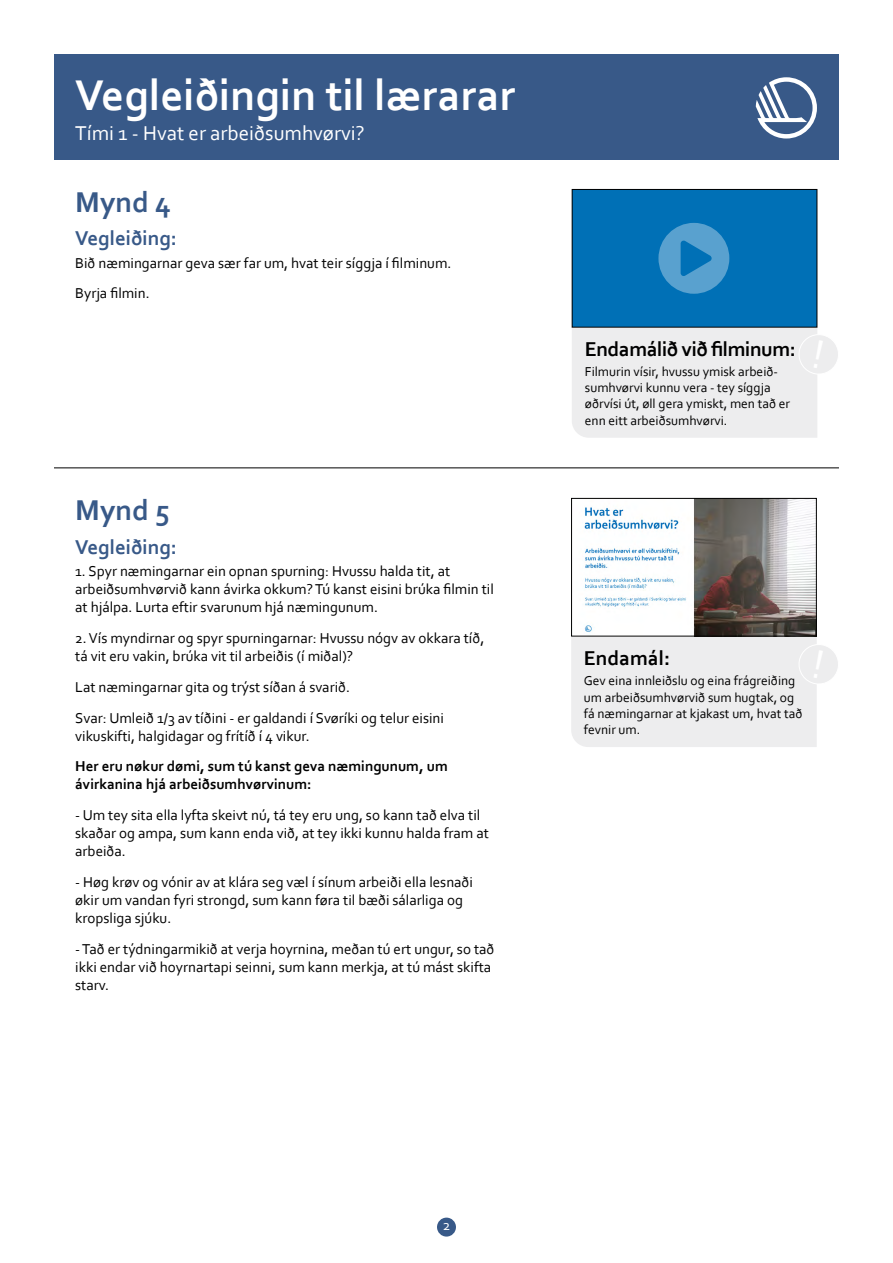
<style>
.page{position:relative;width:893px;height:1263px;background:#fff}
.page>*{position:absolute;margin:0;border:0;box-sizing:border-box;transform-origin:0 0}
.Lärarhandledning_H1{font:700 45px "Corbel";color:#fff}
.Bild_Rubrik_H2{font:700 30px "Corbel";color:#385988}
.Lektion_Rubrik_H1{font:21px "Corbel";color:#fff}
.Instruktion_Rubrik_H{font:700 21px "Corbel";color:#385988}
.Syfte_Rubrik_H4{font:700 21px "Corbel";letter-spacing:-.02em;color:#000}
.Syfte_Rubrik_H4-2{font:700 21px "Corbel";color:#000}
.Brödtext_P{font:15px/18px "Corbel";color:#000}
.Brödtext_P-2{font:700 15px/18px "Corbel";color:#000}
.t1{font:15px "Corbel";color:#fff}
.Syfte_Brödtext_P{font:13.5px/16.2px "Corbel";color:#000}
</style>
<div class="page">
<img style="left:584px;top:500px;width:231px;height:134px">
<div style="left:571px;top:498px;width:246px;height:138px;border:1px solid #000"></div>
<hr style="left:54px;top:467px;width:785px;height:1px;background:#000">
<div style="left:572px;top:327px;width:266px;height:111px;background:#ededee"></div>
<div style="left:571px;top:636px;width:267px;height:111px;background:#ededee"></div>
<div style="left:572px;top:189px;width:245px;height:138px;background:#0070b6"></div>
<div style="left:572px;top:189px;width:245px;height:139px;border:1px solid #000"></div>
<svg style="left:658px;top:223px;width:71px;height:71px"></svg>
<div style="left:437px;top:1217px;width:19px;height:19px;background:#385988;border-radius:50%"></div>
<div style="left:54px;top:54px;width:785px;height:106px;background:#385988"></div>
<svg style="left:756px;top:77px;width:61px;height:62px"></svg>
<h1 class="Lärarhandledning_H1" style="left:75px;top:67px;width:442px">Vegleiðingin til lærarar</h1>
<h1 class="Lektion_Rubrik_H1" style="left:75px;top:120px;width:291px">Tími 1 - Hvat er arbeiðsumhvørvi?</h1>
<h2 class="Bild_Rubrik_H2" style="left:75px;top:183px;width:97px">Mynd 4</h2>
<h3 class="Instruktion_Rubrik_H" style="left:75px;top:225px;width:103px">Vegleiðing:</h3>
<p class="Brödtext_P" style="left:75px;top:253px;width:378px">Bið næmingarnar geva sær far um, hvat teir síggja í filminum.</p>
<p class="Brödtext_P" style="left:75px;top:284px;width:76px">Byrja filmin.</p>
<h2 class="Bild_Rubrik_H2" style="left:75px;top:492px;width:96px">Mynd 5</h2>
<h3 class="Instruktion_Rubrik_H" style="left:75px;top:534px;width:103px">Vegleiðing:</h3>
<p class="Brödtext_P" style="left:75px;top:562px;width:420px">1. Spyr næmingarnar ein opnan spurning: Hvussu halda tit, at arbeiðsumhvørvið kann ávirka okkum? Tú kanst eisini brúka filmin til at hjálpa. Lurta eftir svarunum hjá næmingunum.</p>
<p class="Brödtext_P" style="left:75px;top:629px;width:411px">2. Vís myndirnar og spyr spurningarnar: Hvussu nógv av okkara tíð, tá vit eru vakin, brúka vit til arbeiðis (í miðal)?</p>
<p class="Brödtext_P" style="left:75px;top:677px;width:276px">Lat næmingarnar gita og trýst síðan á svarið.</p>
<p class="Brödtext_P" style="left:75px;top:708px;width:370px">Svar: Umleið 1/3 av tíðini - er galdandi í Svøríki og telur eisini vikuskifti, halgidagar og frítíð í 4 vikur.</p>
<p class="Brödtext_P-2" style="left:75px;top:757px;width:374px">Her eru nøkur dømi, sum tú kanst geva næmingunum, um ávirkanina hjá arbeiðsumhvørvinum:</p>
<p class="Brödtext_P" style="left:75px;top:806px;width:415px">- Um tey sita ella lyfta skeivt nú, tá tey eru ung, so kann tað elva til skaðar og ampa, sum kann enda við, at tey ikki kunnu halda fram at arbeiða.</p>
<p class="Brödtext_P" style="left:75px;top:872px;width:399px">- Høg krøv og vónir av at klára seg væl í sínum arbeiði ella lesnaði økir um vandan fyri strongd, sum kann føra til bæði sálarliga og kropsliga sjúku.</p>
<p class="Brödtext_P" style="left:75px;top:939px;width:421px">- Tað er týdningarmikið at verja hoyrnina, meðan tú ert ungur, so tað ikki endar við hoyrnartapi seinni, sum kann merkja, at tú mást skifta starv.</p>
<h4 class="Syfte_Rubrik_H4" style="left:585px;top:336px;width:213px">Endamálið við filminum:</h4>
<p class="Syfte_Brödtext_P" style="left:585px;top:363px;width:207px">Filmurin vísir, hvussu ymisk arbeið&shy;sumhvørvi kunnu vera - tey síggja øðrvísi út, øll gera ymiskt, men tað er enn eitt arbeiðsumhvørvi.</p>
<h4 class="Syfte_Rubrik_H4-2" style="left:584px;top:645px;width:88px">Endamál:</h4>
<p class="Syfte_Brödtext_P" style="left:584px;top:672px;width:220px">Gev eina innleiðslu og eina frágreiðing um arbeiðsumhvørvið sum hugtak, og fá næmingarnar at kjakast um, hvat tað fevnir um.</p>
<p class="t1" style="left:443px;top:1215px;width:9px">2</p>
</div>
